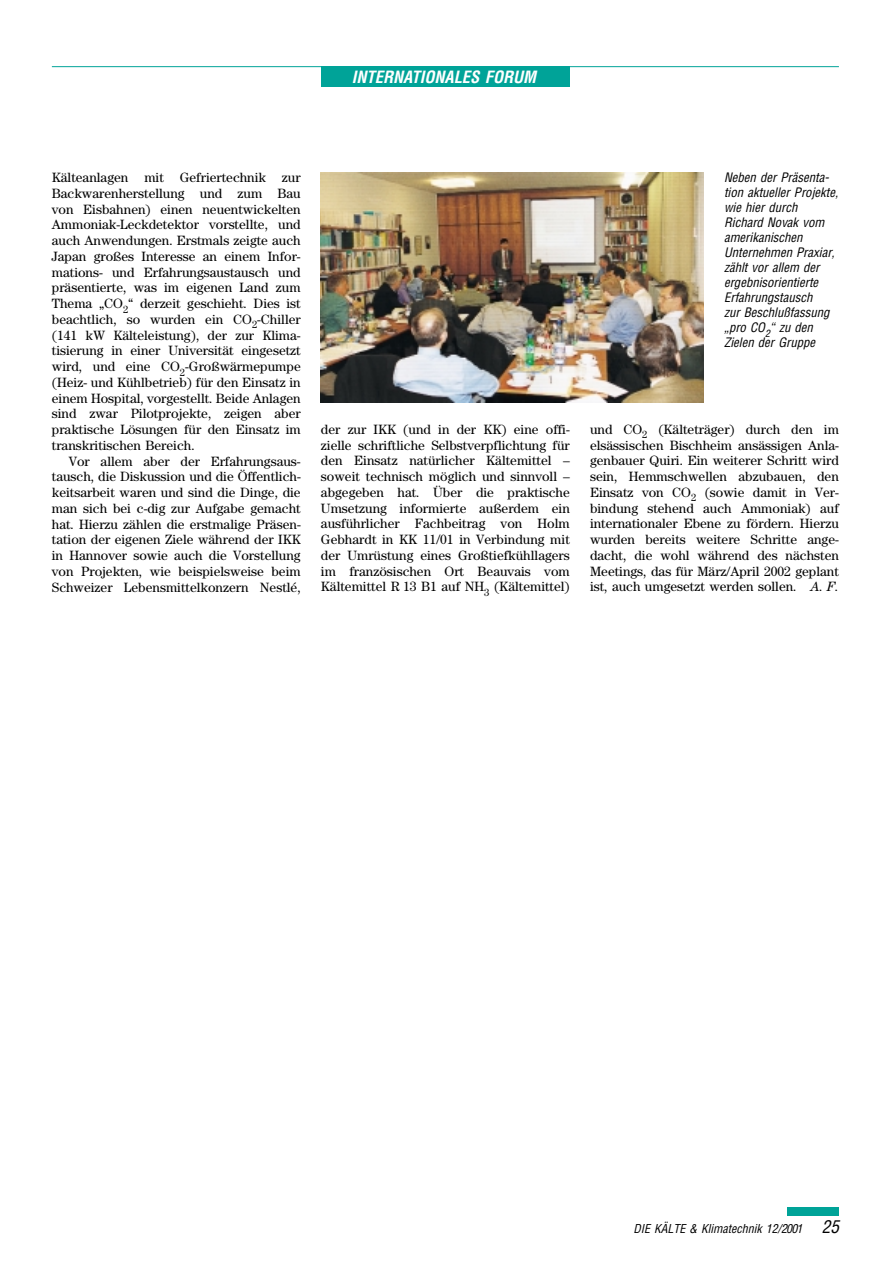
<style>
.page{position:relative;width:893px;height:1263px;background:#fff}
.page>*{position:absolute;margin:0;border:0;box-sizing:border-box;transform-origin:0 0}
.t1{font:italic 700 condensed 16.5px "Helvetica";color:#fff}
.t2{font:13.5px/15.8px "Century";color:#000;text-align:justify}
.t3{font:italic condensed 12.75px/15px "Helvetica";color:#000}
.t4{font:italic condensed 12px "Helvetica";color:#000}
.s1{font-style:italic}
.s2{font-size:17.25px}
</style>
<div class="page">
<div style="left:787px;top:1208px;width:51px;height:8px;background:#00a398"></div>
<div style="left:321px;top:67px;width:249px;height:20px;background:#00a398"></div>
<hr style="left:52px;top:66px;width:786px;height:1px;background:#00a398">
<img style="left:321px;top:173px;width:382px;height:229px">
<p class="t1" style="left:352px;top:71px;width:186px">INTERNATIONALES FORUM</p>
<p class="t2" style="left:52px;top:171px;width:250px">Kälteanlagen mit Gefriertechnik zur Backwarenherstellung und zum Bau von Eisbahnen) einen neuentwickelten Ammoniak-Leckdetektor vorstellte, und auch Anwendungen. Erstmals zeigte auch Japan großes Interesse an einem Infor&shy;mations- und Erfahrungsaustausch und präsentierte, was im eigenen Land zum Thema „CO<sub>2</sub>“ derzeit geschieht. Dies ist beachtlich, so wurden ein CO<sub>2</sub>-Chiller (141 kW Kälteleistung), der zur Klima&shy;tisierung in einer Universität eingesetzt wird, und eine CO<sub>2</sub>-Großwärmepumpe (Heiz- und Kühlbetrieb) für den Einsatz in einem Hospital, vorgestellt. Beide Anlagen sind zwar Pilotprojekte, zeigen aber praktische Lösungen für den Einsatz im transkritischen Bereich.</p>
<p class="t2" style="left:52px;top:454px;width:250px;text-indent:17px">Vor allem aber der Erfahrungsaus&shy;tausch, die Diskussion und die Öffentlich&shy;keitsarbeit waren und sind die Dinge, die man sich bei c-dig zur Aufgabe gemacht hat. Hierzu zählen die erstmalige Präsen&shy;tation der eigenen Ziele während der IKK in Hannover sowie auch die Vorstellung von Projekten, wie beispielsweise beim Schweizer Lebensmittelkonzern Nestlé,</p>
<p class="t3" style="left:724px;top:171px;width:116px">Neben der Präsenta&shy;tion aktueller Projekte, wie hier durch<br>Richard Novak vom amerikanischen<br>Unternehmen Praxiar, zählt vor allem der ergebnisorientierte<br>Erfahrungstausch<br>zur Beschlußfassung „pro CO<sub>2</sub>“ zu den<br>Zielen der Gruppe</p>
<p class="t2" style="left:321px;top:422px;width:250px">der zur IKK (und in der KK) eine offi&shy;zielle schriftliche Selbstverpflichtung für den Einsatz natürlicher Kältemittel – soweit technisch möglich und sinnvoll – abgegeben hat. Über die praktische Umsetzung informierte außerdem ein ausführlicher Fachbeitrag von Holm Gebhardt in KK 11/01 in Verbindung mit der Umrüstung eines Großtiefkühllagers im französischen Ort Beauvais vom Kältemittel R 13 B1 auf NH<sub>3</sub> (Kältemittel)</p>
<p class="t2" style="left:590px;top:422px;width:250px">und CO<sub>2</sub> (Kälteträger) durch den im elsässischen Bischheim ansässigen Anla&shy;genbauer Quiri. Ein weiterer Schritt wird sein, Hemmschwellen abzubauen, den Einsatz von CO<sub>2</sub> (sowie damit in Ver&shy;bindung stehend auch Ammoniak) auf internationaler Ebene zu fördern. Hierzu wurden bereits weitere Schritte ange&shy;dacht, die wohl während des nächsten Meetings, das für März/April 2002 geplant ist, auch umgesetzt werden sollen. <span class="s1">A. F.</span></p>
<p class="t4" style="left:633px;top:1224px;width:207px">DIE KÄLTE &amp; Klimatechnik 12/2001 <span class="s2">25</span></p>
</div>
